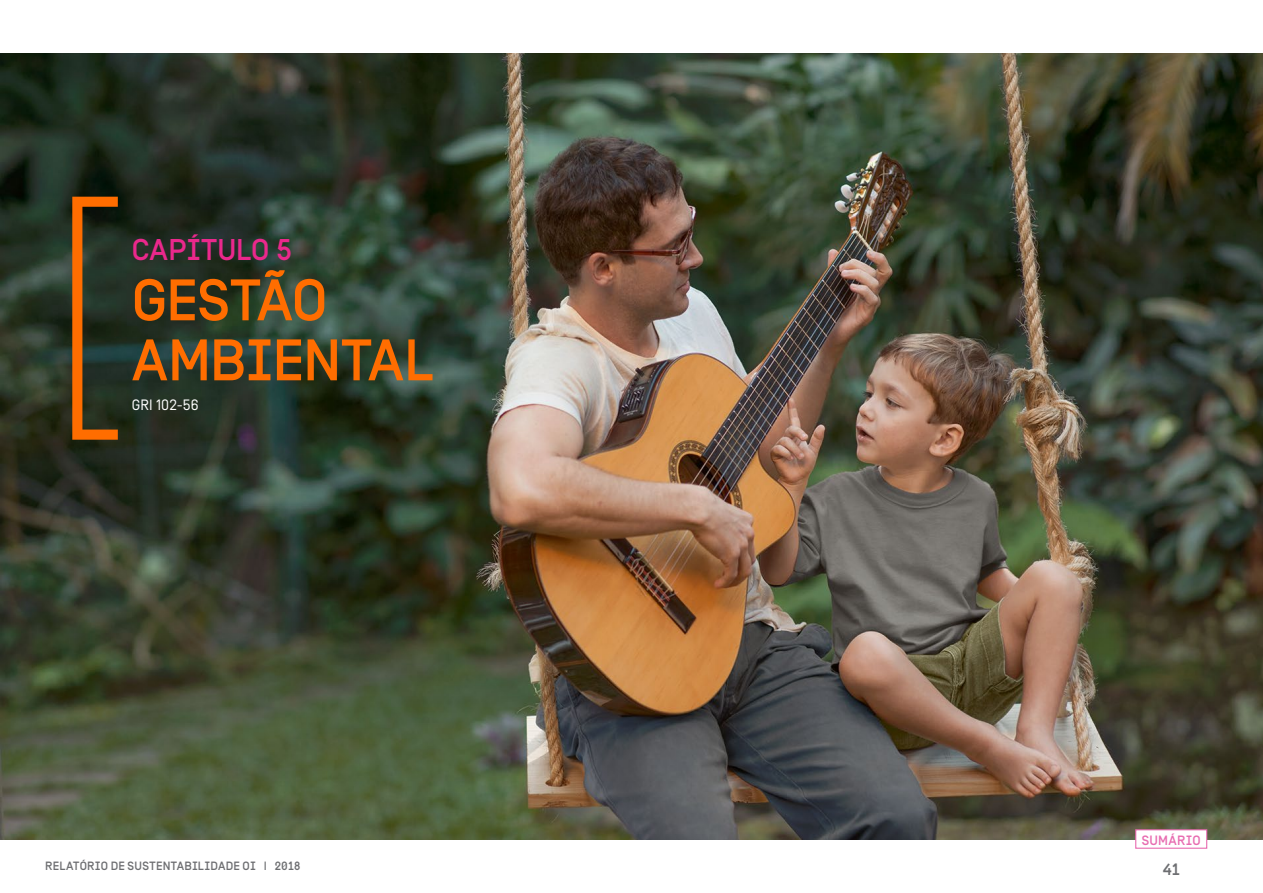
<style>
.page{position:relative;width:1263px;height:893px;background:#fff}
.page>*{position:absolute;margin:0;border:0;box-sizing:border-box;transform-origin:0 0}
.t1{font:58.5px/60px "Simplon Oi Headline";letter-spacing:-.015em;color:#ff6d00}
.t2{font:30px "Simplon Oi Headline";letter-spacing:.005em;color:#ea288c}
.t3{font:16.5px "Simplon Oi Headline";color:#6d6e71}
.t4{font:15px "Simplon BP";letter-spacing:.015em;color:#fff}
.t5{font:13.5px "Simplon Oi Headline";letter-spacing:.02em;color:#e86db1}
.t6{font:12px "Simplon Oi Headline";letter-spacing:.015em;color:#6d6e71}
</style>
<div class="page">
<img style="left:0;top:54px;width:1263px;height:785px">
<svg style="left:72px;top:197px;width:46px;height:243px;background:#604019"></svg>
<div style="left:1136px;top:830px;width:71px;height:18px;background:#fff"></div>
<div style="left:1135px;top:829px;width:72px;height:20px;border:1px solid #e86db1"></div>
<h2 class="t2" style="left:132px;top:233px;width:162px">CAPÍTULO 5</h2>
<h1 class="t1" style="left:132px;top:271px;width:303px">GESTÃO<br>AMBIENTAL</h1>
<p class="t4" style="left:132px;top:396px;width:68px">GRI 102-56</p>
<p class="t6" style="left:45px;top:859px;width:257px">RELATÓRIO DE SUSTENTABILIDADE OI | 2018</p>
<p class="t5" style="left:1142px;top:832px;width:60px">SUMÁRIO</p>
<h3 class="t3" style="left:1163px;top:860px;width:18px">41</h3>
</div>
